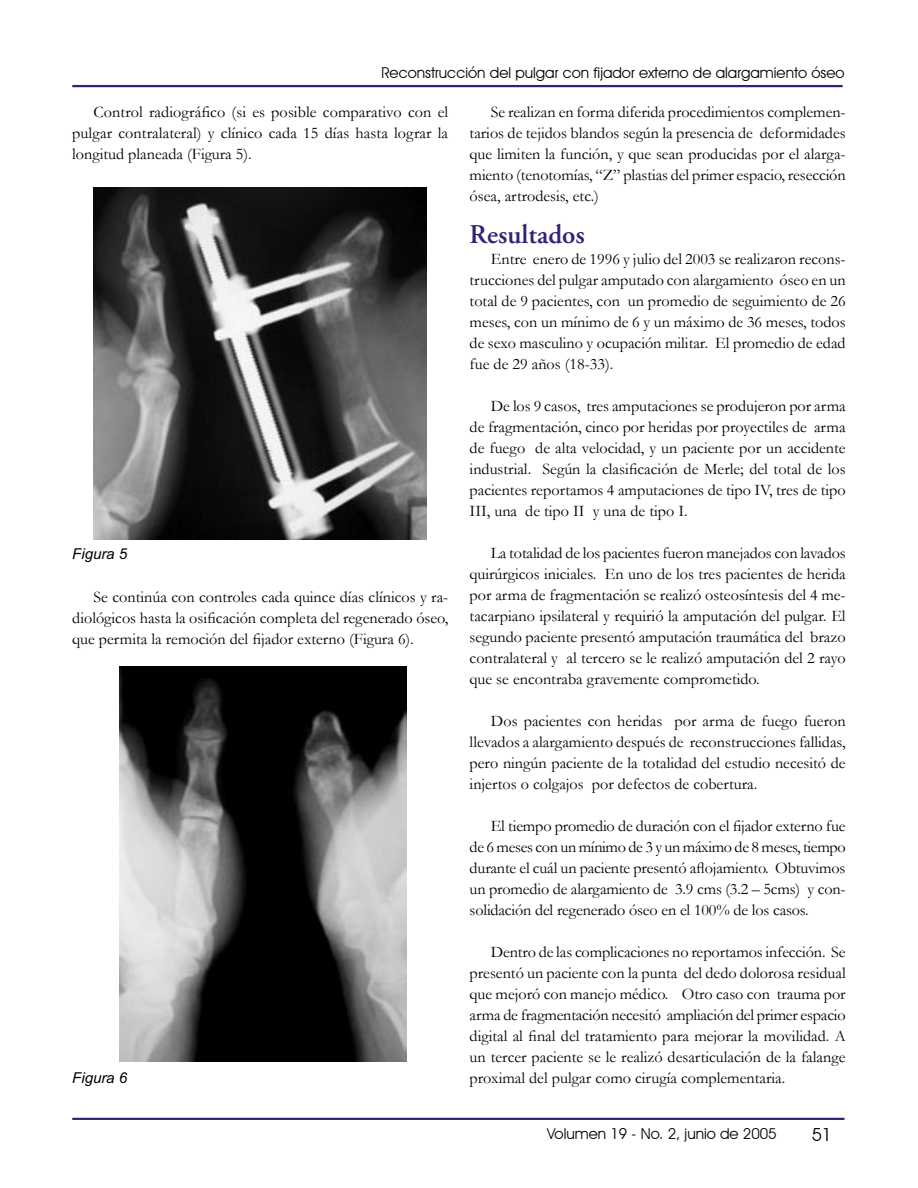
<style>
.page{position:relative;width:918px;height:1188px;background:#fff}
.page>*{position:absolute;margin:0;border:0;box-sizing:border-box;transform-origin:0 0}
.SUBTÍTULO{font:600 27px "Adobe Garamond";color:#362177}
.t1{font:18px "Avant Garde IT Cby BT";color:#000}
.TEXTO_CORRIDO{font:16.2px/21px "Garamond";color:#000;text-align:justify}
.t2{font:15px "Avant Garde IT Cby BT";color:#000}
.PIEDEFOTO{font:italic 15px "Arial";color:#000}
</style>
<div class="page">
<hr style="left:72px;top:1118px;width:773px;height:2px;background:#362177">
<hr style="left:72px;top:85px;width:771px;height:2px;background:#362177">
<img style="left:94px;top:188px;width:332px;height:352px">
<img style="left:119px;top:667px;width:287px;height:395px">
<p class="t2" style="left:382px;top:64px;width:465px">Reconstrucción del pulgar con fijador externo de alargamiento óseo</p>
<p class="TEXTO_CORRIDO" style="left:72px;top:101px;width:377px;text-indent:21px">Control radiográfico (si es posible comparativo con el pulgar contralateral) y clínico cada 15 días hasta lograr la longitud planeada (Figura 5).</p>
<p class="TEXTO_CORRIDO" style="left:470px;top:101px;width:378px;text-indent:21px">Se realizan en forma diferida procedimientos complemen&shy;tarios de tejidos blandos según la presencia de deformidades que limiten la función, y que sean producidas por el alarga&shy;miento (tenotomías, “Z” plastias del primer espacio, resección ósea, artrodesis, etc.)</p>
<p class="SUBTÍTULO" style="left:470px;top:219px;width:117px">Resultados</p>
<p class="TEXTO_CORRIDO" style="left:470px;top:248px;width:378px;text-indent:21px">Entre enero de 1996 y julio del 2003 se realizaron recons&shy;trucciones del pulgar amputado con alargamiento óseo en un total de 9 pacientes, con un promedio de seguimiento de 26 meses, con un mínimo de 6 y un máximo de 36 meses, todos de sexo masculino y ocupación militar. El promedio de edad fue de 29 años (18-33).</p>
<p class="TEXTO_CORRIDO" style="left:470px;top:395px;width:378px;text-indent:21px">De los 9 casos, tres amputaciones se produjeron por arma de fragmentación, cinco por heridas por proyectiles de arma de fuego de alta velocidad, y un paciente por un accidente industrial. Según la clasificación de Merle; del total de los pacientes reportamos 4 amputaciones de tipo IV, tres de tipo III, una de tipo II y una de tipo I.</p>
<p class="TEXTO_CORRIDO" style="left:470px;top:542px;width:378px;text-indent:21px">La totalidad de los pacientes fueron manejados con lavados quirúrgicos iniciales. En uno de los tres pacientes de herida por arma de fragmentación se realizó osteosíntesis del 4 me&shy;tacarpiano ipsilateral y requirió la amputación del pulgar. El segundo paciente presentó amputación traumática del brazo contralateral y al tercero se le realizó amputación del 2 rayo que se encontraba gravemente comprometido.</p>
<p class="TEXTO_CORRIDO" style="left:470px;top:710px;width:378px;text-indent:21px">Dos pacientes con heridas por arma de fuego fueron llevados a alargamiento después de reconstrucciones fallidas, pero ningún paciente de la totalidad del estudio necesitó de injertos o colgajos por defectos de cobertura.</p>
<p class="TEXTO_CORRIDO" style="left:470px;top:815px;width:378px;text-indent:21px">El tiempo promedio de duración con el fijador externo fue de 6 meses con un mínimo de 3 y un máximo de 8 meses, tiempo durante el cuál un paciente presentó aflojamiento. Obtuvimos un promedio de alargamiento de 3.9 cms (3.2 – 5cms) y con&shy;solidación del regenerado óseo en el 100% de los casos.</p>
<p class="TEXTO_CORRIDO" style="left:470px;top:941px;width:378px;text-indent:21px">Dentro de las complicaciones no reportamos infección. Se presentó un paciente con la punta del dedo dolorosa residual que mejoró con manejo médico. Otro caso con trauma por arma de fragmentación necesitó ampliación del primer espacio digital al final del tratamiento para mejorar la movilidad. A un tercer paciente se le realizó desarticulación de la falange proximal del pulgar como cirugía complementaria.</p>
<p class="PIEDEFOTO" style="left:72px;top:545px;width:56px">Figura 5</p>
<p class="TEXTO_CORRIDO" style="left:72px;top:586px;width:378px;text-indent:21px">Se continúa con controles cada quince días clínicos y ra&shy;diológicos hasta la osificación completa del regenerado óseo, que permita la remoción del fijador externo (Figura 6).</p>
<p class="PIEDEFOTO" style="left:72px;top:1069px;width:56px">Figura 6</p>
<p class="t2" style="left:547px;top:1125px;width:231px">Volumen 19 - No. 2, junio de 2005</p>
<p class="t1" style="left:812px;top:1124px;width:22px">51</p>
</div>
